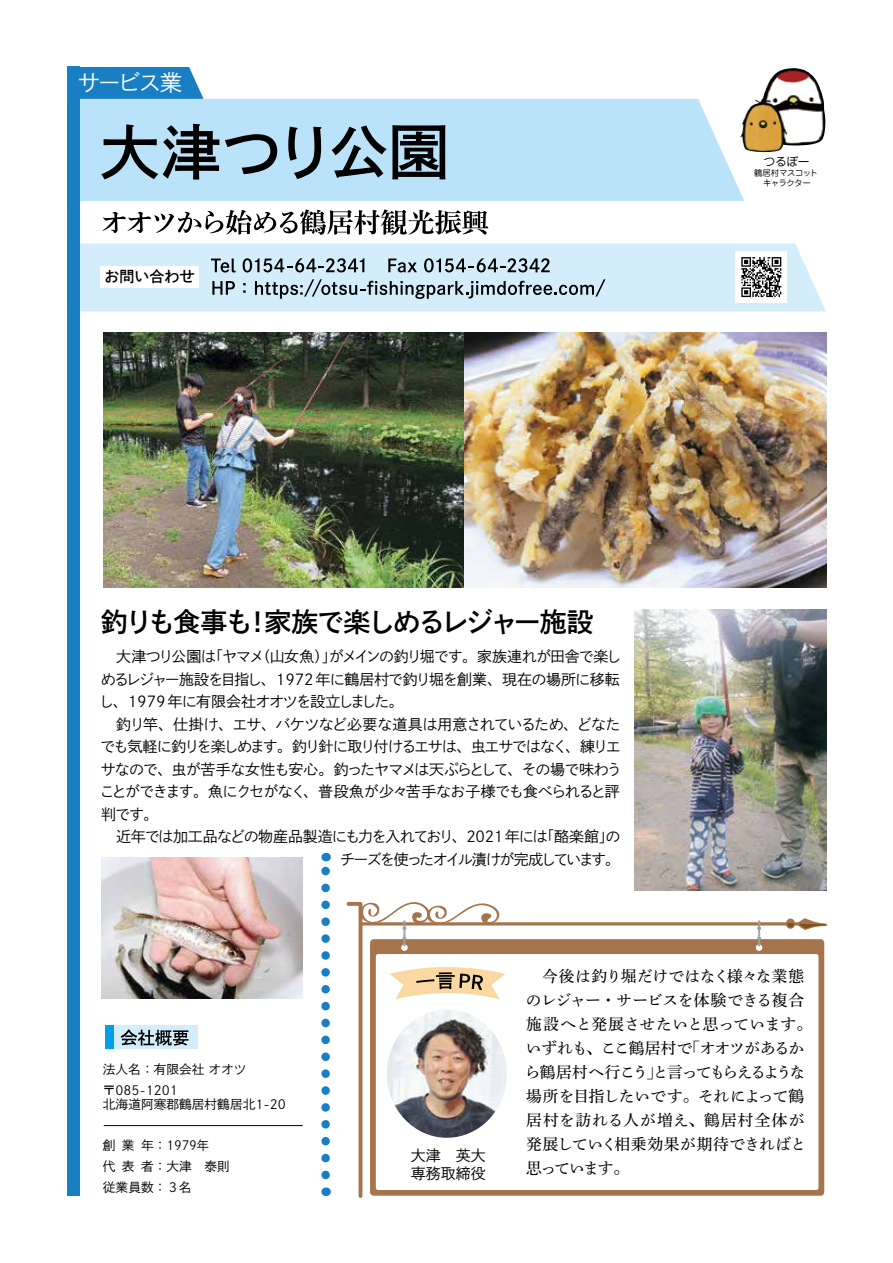
<style>
.page{position:relative;width:893px;height:1263px;background:#fff}
.page>*{position:absolute;margin:0;border:0;box-sizing:border-box;transform-origin:0 0}
.t1{font:27px "Shuei Go Kin Std B";letter-spacing:-.07em;color:#000}
.t2{font:22.5px "Shuei Go Kin Std L";letter-spacing:-.075em;color:#fff}
.t3{font:15.75px "Shuei Min Pro M";letter-spacing:-.02em;color:#000}
.t4{font:15.75px/24px "Shuei Min Pro M";letter-spacing:.025em;color:#000}
.t5{font:15.75px/24px "Shuei Min Pro M";letter-spacing:-.065em;color:#000}
.t6{font:15.75px "Shuei Min Pro M";letter-spacing:-.06em;color:#000}
.t7{font:15px "Shuei Go Kin Std L";letter-spacing:-.055em;color:#000}
.t8{font:15px/22.5px "Shuei Go Kin Std L";letter-spacing:-.095em;color:#000}
.t9{font:15px "Shuei Go Kin Std L";letter-spacing:-.08em;color:#000}
.t10{font:15px "Shuei Go Kin Std L";letter-spacing:-.035em;color:#000}
.t11{font:15px/22.5px "Shuei Go Kin Std L";letter-spacing:-.105em;color:#000}
.t12{font:15px "Shuei Go Kin Std L";letter-spacing:-.03em;color:#000}
.t13{font:15px "Shuei Go Kin Std L";letter-spacing:-.02em;color:#000}
.t14{font:15px "Shuei Go Kin Std B";letter-spacing:.005em;color:#000}
.t15{font:12.75px/20.7px "Shuei Go Kin Std L";color:#000}
.t16{font:11.7px "Jun 201 Pro";color:#000}
.t17{font:8.25px "Jun 201 Pro";letter-spacing:-.045em;color:#000}
</style>
<div class="page">
<div style="left:80px;top:243px;width:746px;height:68px;background:#d3edfb"></div>
<div style="left:80px;top:99px;width:664px;height:102px;background:#bae3f9"></div>
<div style="left:67px;top:67px;width:13px;height:1129px;background:#187fc4"></div>
<svg style="left:321px;top:853px;width:9px;height:322px"></svg>
<img style="left:740px;top:68px;width:85px;height:84px">
<svg style="left:101px;top:124px;width:118px;height:56px;background:#76909e"></svg>
<svg style="left:225px;top:134px;width:52px;height:40px;background:#819dad"></svg>
<svg style="left:288px;top:127px;width:33px;height:52px;background:#76909e"></svg>
<svg style="left:332px;top:125px;width:113px;height:54px;background:#637985"></svg>
<div style="left:105px;top:1026px;width:93px;height:23px;background:#d3edfb"></div>
<div style="left:105px;top:1026px;width:9px;height:23px;background:#00a0e9"></div>
<svg style="left:121px;top:1029px;width:67px;height:17px"></svg>
<img style="left:103px;top:333px;width:723px;height:254px">
<img style="left:102px;top:857px;width:201px;height:141px">
<div style="left:101px;top:266px;width:98px;height:22px;background:#fff"></div>
<hr style="left:104px;top:1125px;width:199px;height:1px;background:#000">
<svg style="left:211px;top:258px;width:25px;height:14px"></svg>
<svg style="left:243px;top:258px;width:121px;height:14px;background:#90a1ab"></svg>
<svg style="left:388px;top:259px;width:29px;height:13px"></svg>
<svg style="left:424px;top:258px;width:126px;height:14px;background:#8fa0aa"></svg>
<svg style="left:212px;top:281px;width:23px;height:14px"></svg>
<svg style="left:243px;top:283px;width:3px;height:10px"></svg>
<svg style="left:255px;top:279px;width:350px;height:20px;background:#a3b7c2"></svg>
<svg style="left:80px;top:67px;width:124px;height:32px;background:#2787c7"></svg>
<svg style="left:505px;top:939px;width:319px;height:257px;fill:#a6744c"></svg>
<div style="left:360px;top:922px;width:440px;height:3px;border:2px solid #a6744c"></div>
<div style="left:786px;top:918px;width:9px;height:11px;border:2px solid #a6744c;border-radius:50%"></div>
<svg style="left:757px;top:920px;width:4px;height:26px"></svg>
<div style="left:378px;top:956px;width:438px;height:232px;background:#fff"></div>
<svg style="left:787px;top:919px;width:40px;height:11px"></svg>
<svg style="left:346px;top:902px;width:159px;height:296px"></svg>
<svg style="left:102px;top:209px;width:386px;height:26px"></svg>
<div style="left:736px;top:252px;width:51px;height:51px;background:#fff"></div>
<svg style="left:741px;top:257px;width:40px;height:40px"></svg>
<img style="left:387px;top:1009px;width:120px;height:129px">
<img style="left:635px;top:610px;width:191px;height:281px">
<h2 class="t2" style="left:78px;top:68px;width:106px">サービス業</h2>
<p class="t14" style="left:104px;top:266px;width:92px">お問い合わせ</p>
<h1 class="t1" style="left:101px;top:603px;width:494px">釣りも食事も家族で楽しめるレジャー施設</h1>
<h1 class="t1" style="left:244px;top:603px;width:28px">！</h1>
<p class="t7" style="left:329px;top:647px;width:294px">がメインの釣り堀です。家族連れが田舎で楽し</p>
<p class="t7" style="left:208px;top:647px;width:58px">「ヤマメ</p>
<p class="t7" style="left:255px;top:647px;width:83px">（山女魚）」</p>
<p class="t12" style="left:101px;top:647px;width:116px">　大津つり公園は</p>
<p class="t7" style="left:101px;top:669px;width:521px">めるレジャー施設を目指し、1972 年に鶴居村で釣り堀を創業、現在の場所に移転</p>
<p class="t7" style="left:99px;top:692px;width:306px">し、1979 年に有限会社オオツを設立しました。</p>
<p class="t7" style="left:101px;top:714px;width:521px">　釣り竿、仕掛け、エサ、バケツなど必要な道具は用意されているため、どなた</p>
<p class="t7" style="left:565px;top:737px;width:57px">、練りエ</p>
<p class="t9" style="left:101px;top:737px;width:469px">でも気軽に釣りを楽しめます。釣り針に取り付けるエサは、虫エサではなく</p>
<p class="t7" style="left:101px;top:759px;width:523px">サなので、虫が苦手な女性も安心。釣ったヤマメは天ぷらとして、その場で味わう</p>
<p class="t10" style="left:303px;top:782px;width:318px">、普段魚が少々苦手なお子様でも食べられると評</p>
<p class="t11" style="left:100px;top:780px;width:208px">ことができます。魚にクセがなく判です。</p>
<p class="t7" style="left:540px;top:827px;width:82px">「酪楽館の」</p>
<p class="t8" style="left:340px;top:825px;width:282px;text-indent:-239px">　近年では加工品などの物産品製造にも力を入れており<br>チーズを使ったオイル漬けが完成しています。</p>
<p class="t13" style="left:452px;top:827px;width:98px">、2021年には</p>
<p class="t16" style="left:763px;top:153px;width:48px">つるぼー</p>
<p class="t17" style="left:763px;top:177px;width:49px">キャラクター</p>
<p class="t17" style="left:754px;top:167px;width:66px">鶴居村マスコット</p>
<p class="t15" style="left:103px;top:1059px;width:145px">法人名：有限会社オオツ〒085-1201</p>
<p class="t15" style="left:103px;top:1093px;width:184px">北海道阿寒郡鶴居村鶴居北1-20</p>
<p class="t15" style="left:141px;top:1135px;width:69px">年：1979年</p>
<p class="t15" style="left:103px;top:1135px;width:33px">創業</p>
<p class="t15" style="left:141px;top:1155px;width:90px">者：大津　泰則</p>
<p class="t15" style="left:103px;top:1155px;width:90px">代表<br>従業員数：３名</p>
<p class="t7" style="left:411px;top:1145px;width:76px">大津　英大</p>
<p class="t7" style="left:411px;top:1163px;width:76px">専務取締役</p>
<p class="t3" style="left:526px;top:965px;width:280px">　今後は釣り堀だけではなく様々な業態</p>
<p class="t3" style="left:526px;top:989px;width:280px">のレジャー・サービスを体験できる複合</p>
<p class="t3" style="left:526px;top:1013px;width:288px">施設へと発展させたいと思っています。</p>
<p class="t6" style="left:684px;top:1037px;width:121px">「オオツがあるか</p>
<p class="t5" style="left:525px;top:1035px;width:282px">いずれも、ここ鶴居村で<br>ら鶴居村へ行こうと言ってもらえるような</p>
<p class="t4" style="left:526px;top:1059px;width:282px;text-indent:120px">」<br>場所を目指したいです。それによって鶴居村を訪れる人が増え、鶴居村全体が発展していく相乗効果が期待できればと</p>
<p class="t3" style="left:526px;top:1157px;width:105px">思っています。</p>
</div>
